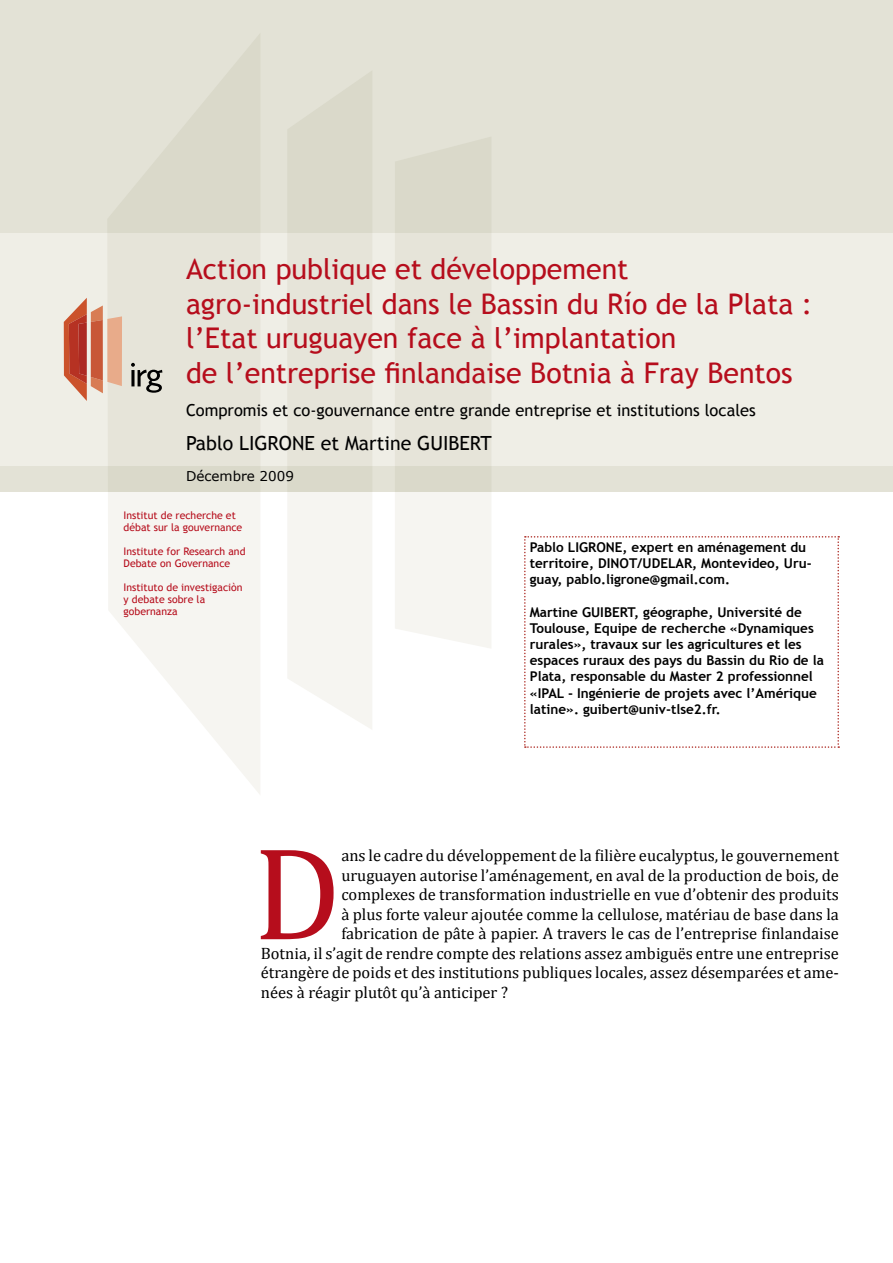
<style>
.page{position:relative;width:893px;height:1263px;background:#fff}
.page>*{position:absolute;margin:0;border:0;box-sizing:border-box;transform-origin:0 0}
.t1{font:133.5px "Cambria";color:#b60d1c}
.t2{font:28.5px/34.5px "Trebuchet MS";color:#b60d1c}
.t3{font:19.5px "Trebuchet MS";color:#000}
.t4{font:16.5px "Cambria";color:#000}
.t5{font:16.5px "Trebuchet MS";color:#000}
.t6{font:700 13.5px/16.2px "Trebuchet MS";color:#000}
.t7{font:13.5px "Verdana";color:#000}
.t8{font:10.5px/12px "Trebuchet MS";color:#b60d1c}
</style>
<div class="page">
<div style="left:0;top:0;width:893px;height:492px;background:#e3e2d6"></div>
<div style="left:0;top:233px;width:893px;height:232px;background:#efeee6"></div>
<svg style="left:107px;top:34px;width:153px;height:760px"></svg>
<svg style="left:288px;top:71px;width:84px;height:658px"></svg>
<svg style="left:395px;top:137px;width:96px;height:511px;fill:#e6e4d9"></svg>
<svg style="left:131px;top:363px;width:31px;height:30px"></svg>
<svg style="left:64px;top:298px;width:58px;height:103px"></svg>
<svg style="left:524px;top:536px;width:315px;height:212px"></svg>
<h2 class="t2" style="left:186px;top:252px;width:628px">Action publique et développement agro-industriel dans le Bassin du Río de la Plata : l’Etat uruguayen face à l’implantation<br>de l’entreprise finlandaise Botnia à Fray Bentos</h2>
<p class="t5" style="left:186px;top:400px;width:571px">Compromis et co-gouvernance entre grande entreprise et institutions locales</p>
<p class="t3" style="left:186px;top:431px;width:307px">Pablo LIGRONE et Martine GUIBERT</p>
<p class="t7" style="left:186px;top:467px;width:109px">Décembre 2009</p>
<p class="t8" style="left:124px;top:509px;width:120px">Institut de recherche et débat sur la gouvernance</p>
<p class="t8" style="left:124px;top:545px;width:123px">Institute for Research and<br>Debate on Governance</p>
<p class="t8" style="left:124px;top:581px;width:120px">Instituto de investigaciòn y debate sobre la gobernanza</p>
<p class="t6" style="left:530px;top:539px;width:283px">Pablo LIGRONE, expert en aménagement du territoire, DINOT/UDELAR, Montevideo, Uru&shy;guay, pablo.ligrone@gmail.com.</p>
<p class="t6" style="left:530px;top:604px;width:296px">Martine GUIBERT, géographe, Université de Toulouse, Equipe de recherche «Dynamiques rurales», travaux sur les agricultures et les espaces ruraux des pays du Bassin du Rio de la Plata, responsable du Master 2 professionnel «IPAL - Ingénierie de projets avec l’Amérique latine». guibert@univ-tlse2.fr.</p>
<h1 class="t1" style="left:253px;top:815px;width:90px">D</h1>
<p class="t4" style="left:341px;top:846px;width:499px">ans le cadre du développement de la filière eucalyptus, le gouvernement</p>
<p class="t4" style="left:341px;top:865px;width:499px">uruguayen autorise l’aménagement, en aval de la production de bois, de</p>
<p class="t4" style="left:341px;top:885px;width:499px">complexes de transformation industrielle en vue d’obtenir des produits</p>
<p class="t4" style="left:341px;top:904px;width:499px">à plus forte valeur ajoutée comme la cellulose, matériau de base dans la</p>
<p class="t4" style="left:341px;top:924px;width:499px">fabrication de pâte à papier. A travers le cas de l’entreprise finlandaise</p>
<p class="t4" style="left:261px;top:943px;width:580px">Botnia, il s’agit de rendre compte des relations assez ambiguës entre une entreprise</p>
<p class="t4" style="left:261px;top:963px;width:580px">étrangère de poids et des institutions publiques locales, assez désemparées et ame-</p>
<p class="t4" style="left:261px;top:982px;width:249px">nées à réagir plutôt qu’à anticiper ?</p>
</div>
